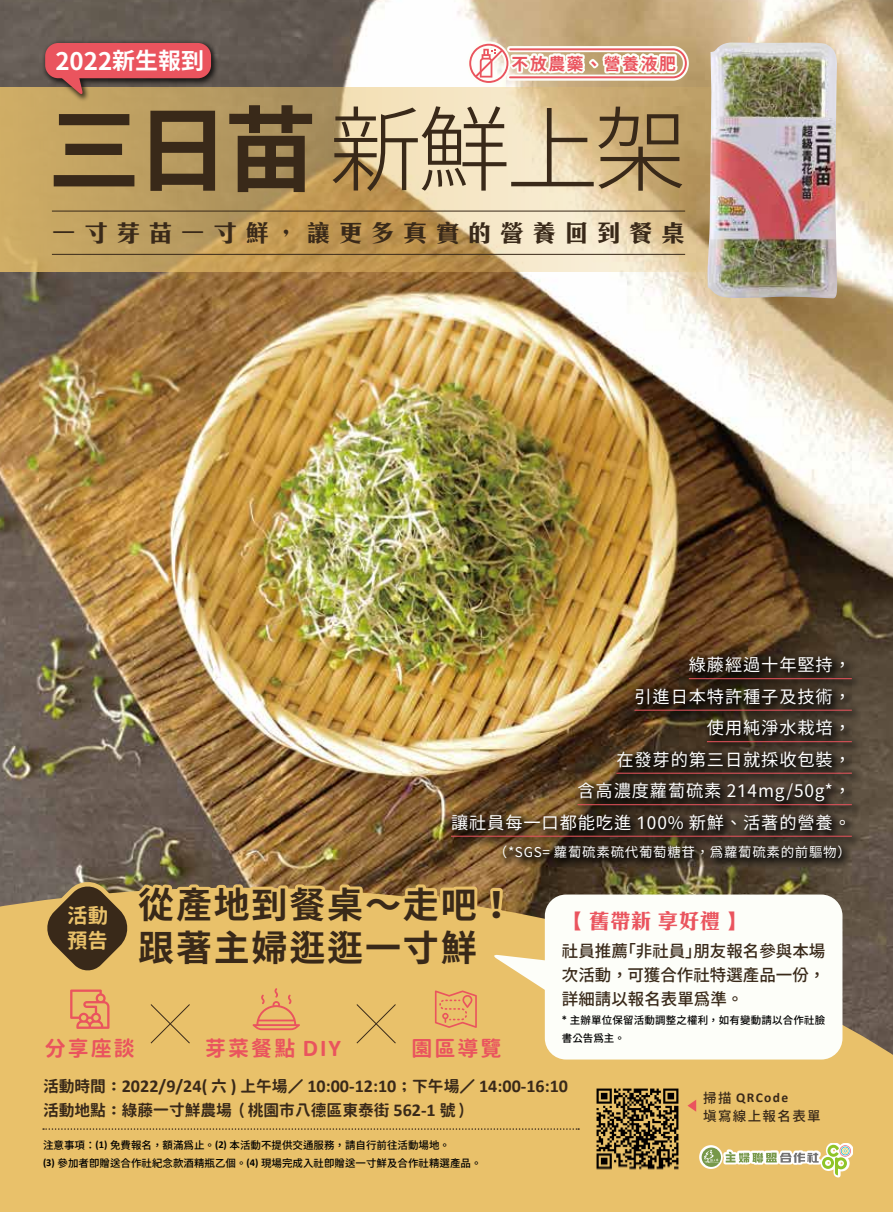
<style>
.page{position:relative;width:893px;height:1212px;background:#fff}
.page>*{position:absolute;margin:0;border:0;box-sizing:border-box;transform-origin:0 0}
.t1{font:93px "Gen Yo Gothic TW L";color:#392919}
.t2{font:36px/43.5px "Gen Yo Gothic TW B";letter-spacing:.05em;color:#392919}
.t3{font:24.15px "Gen Yo Gothic TW B";color:#fff}
.t4{font:700 24px "C Hei 3 HK";letter-spacing:.345em;color:#392919}
.t5{font:700 21px "Gen Jyuu Gothic";letter-spacing:.1em;color:#ea545e}
.t6{font:700 21px "C Hei 3 HK";color:#ea545e}
.t7{font:700 20.4px/24.5px "Gen Jyuu Gothic";color:#e9c16a}
.t8{font:700 18.15px "Calibri";color:#392919}
.t9{font:17.25px/31.5px "Gen Yo Gothic TW R";letter-spacing:.05em;color:#fff;text-align:right}
.t10{font:16.8px "Gen Yo Gothic TW B";letter-spacing:.1em;color:#ea545e}
.t11{font:16.5px/24px "Gen Yo Gothic TW M";color:#392919;text-align:justify}
.t12{font:700 15.75px "Gen Jyuu Gothic";color:#392919}
.t13{font:13.5px "Gen Yo Gothic TW R";letter-spacing:.05em;color:#fff}
.t14{font:700 13.5px "Calibri";letter-spacing:.1em;color:#392919}
.t15{font:13.5px "Gen Yo Gothic TW M";letter-spacing:.1em;color:#392919}
.t16{font:10.5px/18px "Gen Yo Gothic TW M";color:#000}
.s1{font-size:22.95px}
.s2{font-family:"Gen Yo Gothic TW B"}
.s3{font-family:"Calibri";font-size:24.15px}
.s4{font-family:"Calibri";font-weight:700}
.s5{font-family:"Gen Jyuu Gothic";font-size:15.75px}
.s6{font-family:"DF Yuan Std W8";font-weight:400;font-size:15.75px}
.s7{font-family:"DF Yuan Std W8";font-weight:400}
.s8{font-family:"Calibri";font-size:18.15px}
.s9{font-family:"Gen Yo Gothic TW M";font-weight:400}
</style>
<div class="page">
<img style="left:0;top:0;width:893px;height:888px">
<svg style="left:0;top:88px;width:707px;height:184px;background:#ceb27d"></svg>
<svg style="left:0;top:888px;width:893px;height:324px;background:#dfb967"></svg>
<img style="left:590px;top:1081px;width:94px;height:94px">
<div style="left:445px;top:651px;width:419px;height:219px;background:#000;opacity:.75"></div>
<hr style="left:689px;top:678px;width:163px;height:1px;background:#ea545e">
<hr style="left:634px;top:710px;width:218px;height:1px;background:#ea545e">
<hr style="left:707px;top:741px;width:145px;height:1px;background:#ea545e">
<hr style="left:616px;top:773px;width:236px;height:1px;background:#ea545e">
<hr style="left:577px;top:804px;width:275px;height:1px;background:#ea545e">
<hr style="left:451px;top:836px;width:401px;height:1px;background:#ea545e">
<hr style="left:52px;top:211px;width:633px;height:1px;background:#392919">
<hr style="left:52px;top:254px;width:633px;height:1px;background:#392919">
<svg style="left:43px;top:1128px;width:536px;height:2px"></svg>
<div style="left:41px;top:39px;width:178px;height:63px;background:#000;opacity:.75"></div>
<div style="left:45px;top:43px;width:166px;height:35px;background:#ea545e;border-radius:13px"></div>
<svg style="left:53px;top:77px;width:30px;height:18px"></svg>
<img style="left:707px;top:42px;width:131px;height:257px">
<svg style="left:467px;top:42px;width:222px;height:43px"></svg>
<svg style="left:469px;top:44px;width:219px;height:39px"></svg>
<div style="left:545px;top:894px;width:297px;height:165px;background:#fdfef9;border-radius:21px"></div>
<svg style="left:36px;top:880px;width:519px;height:164px;background:#d6b065"></svg>
<svg style="left:699px;top:1142px;width:154px;height:35px"></svg>
<svg style="left:702px;top:1147px;width:19px;height:20px"></svg>
<svg style="left:704px;top:1150px;width:15px;height:13px"></svg>
<svg style="left:726px;top:1145px;width:125px;height:30px"></svg>
<svg style="left:687px;top:1099px;width:9px;height:13px"></svg>
<h3 class="t3" style="left:55px;top:47px;width:150px">2022<span class="s1">新生報到</span></h3>
<h1 class="t1" style="left:48px;top:97px;width:641px"><span class="s2">三日苗</span> 新鮮上架</h1>
<h3 class="t10" style="left:512px;top:54px;width:166px">不放農藥、營養液肥</h3>
<h3 class="t4" style="left:52px;top:215px;width:635px">一寸芽苗一寸鮮，讓更多真實的營養回到餐桌</h3>
<h3 class="t9" style="left:451px;top:649px;width:401px">綠藤經過十年堅持，<br>引進日本特許種子及技術，<br>使用純淨水栽培，<br>在發芽的第三日就採收包裝，<br>含高濃度蘿蔔硫素 214mg/50g*，<br>讓社員每一口都能吃進 100% 新鮮、活著的營養。</h3>
<p class="t13" style="left:494px;top:844px;width:359px">（*SGS= 蘿蔔硫素硫代葡萄糖苷，為蘿蔔硫素的前驅物）</p>
<h3 class="t7" style="left:67px;top:903px;width:43px">活動預告</h3>
<h2 class="t2" style="left:138px;top:884px;width:378px">從產地到餐桌～走吧！跟著主婦逛逛一寸鮮</h2>
<h3 class="t5" style="left:45px;top:1032px;width:92px">分享座談</h3>
<h3 class="t5" style="left:205px;top:1032px;width:138px">芽菜餐點 <span class="s3">DIY</span></h3>
<h3 class="t5" style="left:411px;top:1032px;width:92px">園區導覽</h3>
<h3 class="t6" style="left:562px;top:904px;width:187px">【 舊帶新 享好禮 】</h3>
<h3 class="t11" style="left:562px;top:939px;width:265px">社員推薦「非社員」朋友報名參與本場次活動，可獲合作社特選產品一份，詳細請以報名表單為準。</h3>
<p class="t16" style="left:562px;top:1011px;width:265px"><span class="s4">*</span> 主辦單位保留活動調整之權利，如有變動請以合作社臉書公告為主。</p>
<h3 class="t8" style="left:43px;top:1073px;width:527px"><span class="s5">活動時間</span><span class="s6">：</span>2022/9/24( <span class="s5">六</span> ) <span class="s5">上午場</span><span class="s6">／</span> 10:00-12:10<span class="s6">；</span><span class="s5">下午場</span><span class="s6">／</span> 14:00-16:10</h3>
<h3 class="t12" style="left:43px;top:1098px;width:430px">活動地點<span class="s7">：</span>綠藤一寸鮮農場<span class="s7">（</span>桃園市八德區東泰街 <span class="s8">562-1</span> 號<span class="s7">）</span></h3>
<p class="t16" style="left:43px;top:1136px;width:440px">注意事項：<span class="s4">(1)</span> 免費報名，額滿為止。<span class="s4">(2)</span> 本活動不提供交通服務，請自行前往活動場地。<br><span class="s4">(3)</span> 參加者即贈送合作社紀念款酒精瓶乙個。<span class="s4">(4)</span> 現場完成入社即贈送一寸鮮及合作社精選產品。</p>
<p class="t14" style="left:703px;top:1088px;width:87px"><span class="s9">掃描</span> QRCode</p>
<p class="t15" style="left:703px;top:1108px;width:119px">塡寫線上報名表單</p>
</div>
